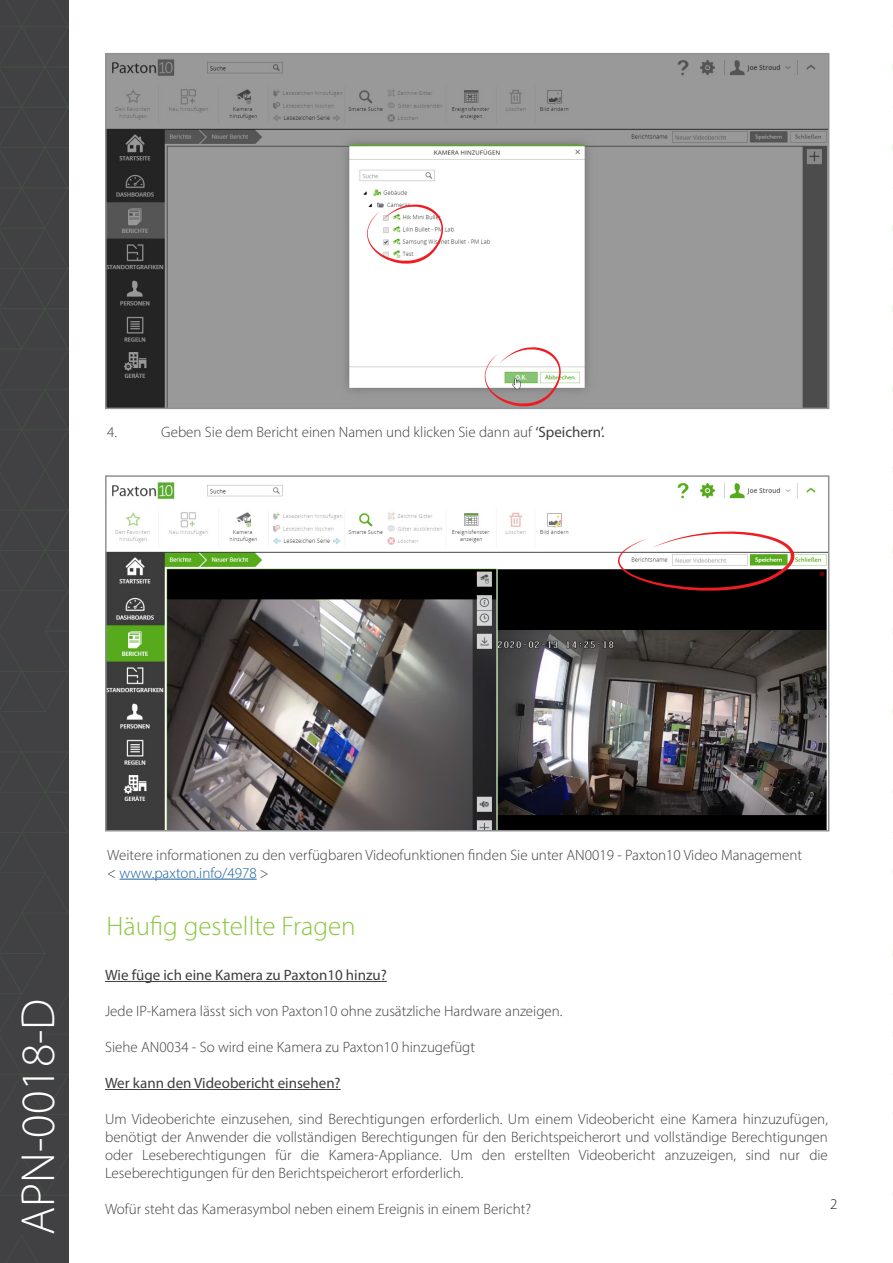
<style>
.page{position:relative;width:893px;height:1263px;background:#fff}
.page>*{position:absolute;margin:0;border:0;box-sizing:border-box;transform-origin:0 0}
.t1{font:300 48px "Myriad Pro";color:#fff}
.t2{font:300 27px "Myriad Pro";color:#8bc63e}
.t3{font:300 15px/18px "Myriad Pro";color:#3e3e3f;text-align:justify}
.t4{font:15px "Myriad Pro";color:#3e3e3f}
.t5{font:300 15px "Myriad Pro";color:#175d9e}
.t6{font:300 15px "Myriad Pro";color:#231f20}
.s1{font-weight:400}
.s2{color:#3e3e3f}
</style>
<div class="page">
<div style="left:0;top:0;width:69px;height:1263px;background:#414042"></div>
<svg style="left:7px;top:1235px;width:31px;height:28px"></svg>
<svg style="left:0;top:0;width:68px;height:1196px"></svg>
<hr style="left:892px;top:0;width:1px;height:1263px;background:#414042">
<svg style="left:892px;top:1234px;width:1px;height:29px"></svg>
<svg style="left:892px;top:1154px;width:1px;height:42px"></svg>
<svg style="left:892px;top:0;width:1px;height:793px"></svg>
<svg style="left:892px;top:832px;width:1px;height:42px"></svg>
<svg style="left:892px;top:912px;width:1px;height:203px"></svg>
<hr style="left:105px;top:981px;width:282px;height:1px;background:#3e3e3f">
<hr style="left:105px;top:1089px;width:236px;height:1px;background:#3e3e3f">
<img style="left:108px;top:56px;width:718px;height:350px">
<div style="left:105px;top:53px;width:724px;height:356px;border:2px solid #8f9194"></div>
<img style="left:108px;top:482px;width:718px;height:346px">
<div style="left:105px;top:475px;width:724px;height:356px;border:2px solid #8f9194"></div>
<svg style="left:367px;top:204px;width:76px;height:60px"></svg>
<svg style="left:485px;top:347px;width:76px;height:60px"></svg>
<svg style="left:618px;top:531px;width:176px;height:60px"></svg>
<hr style="left:120px;top:879px;width:137px;height:1px;background:#175d9e">
<p class="t3" style="left:107px;top:422px;width:11px">4.</p>
<p class="t3" style="left:161px;top:422px;width:445px">Geben Sie dem Bericht einen Namen und klicken Sie dann auf <span class="s1">‘Speichern’.</span></p>
<h1 class="t1" style="left:9px;top:1235px;width:238px;rotate:-90deg">APN-0018-D</h1>
<p class="t3" style="left:107px;top:845px;width:696px">Weitere informationen zu den verfügbaren Videofunktionen finden Sie unter AN0019 - Paxton10 Video Management</p>
<p class="t5" style="left:107px;top:863px;width:163px"><span class="s2">&lt;</span> www.paxton.info/4978 <span class="s2">&gt;</span></p>
<p class="t2" style="left:107px;top:909px;width:251px">Häufig gestellte Fragen</p>
<p class="t4" style="left:105px;top:966px;width:283px">Wie füge ich eine Kamera zu Paxton10 hinzu?</p>
<p class="t3" style="left:105px;top:1002px;width:459px">Jede IP-Kamera lässt sich von Paxton10 ohne zusätzliche Hardware anzeigen.</p>
<p class="t3" style="left:105px;top:1038px;width:372px">Siehe AN0034 - So wird eine Kamera zu Paxton10 hinzugefügt</p>
<p class="t4" style="left:105px;top:1074px;width:237px">Wer kann den Videobericht einsehen?</p>
<p class="t3" style="left:105px;top:1110px;width:724px">Um Videoberichte einzusehen, sind Berechtigungen erforderlich. Um einem Videobericht eine Kamera hinzuzufügen, benötigt der Anwender die vollständigen Berechtigungen für den Berichtspeicherort und vollständige Berechtigungen oder Leseberechtigungen für die Kamera-Appliance. Um den erstellten Videobericht anzuzeigen, sind nur die Leseberechtigungen für den Berichtspeicherort erforderlich.</p>
<p class="t3" style="left:105px;top:1200px;width:428px">Wofür steht das Kamerasymbol neben einem Ereignis in einem Bericht?</p>
<p class="t6" style="left:830px;top:1195px;width:9px">2</p>
</div>
